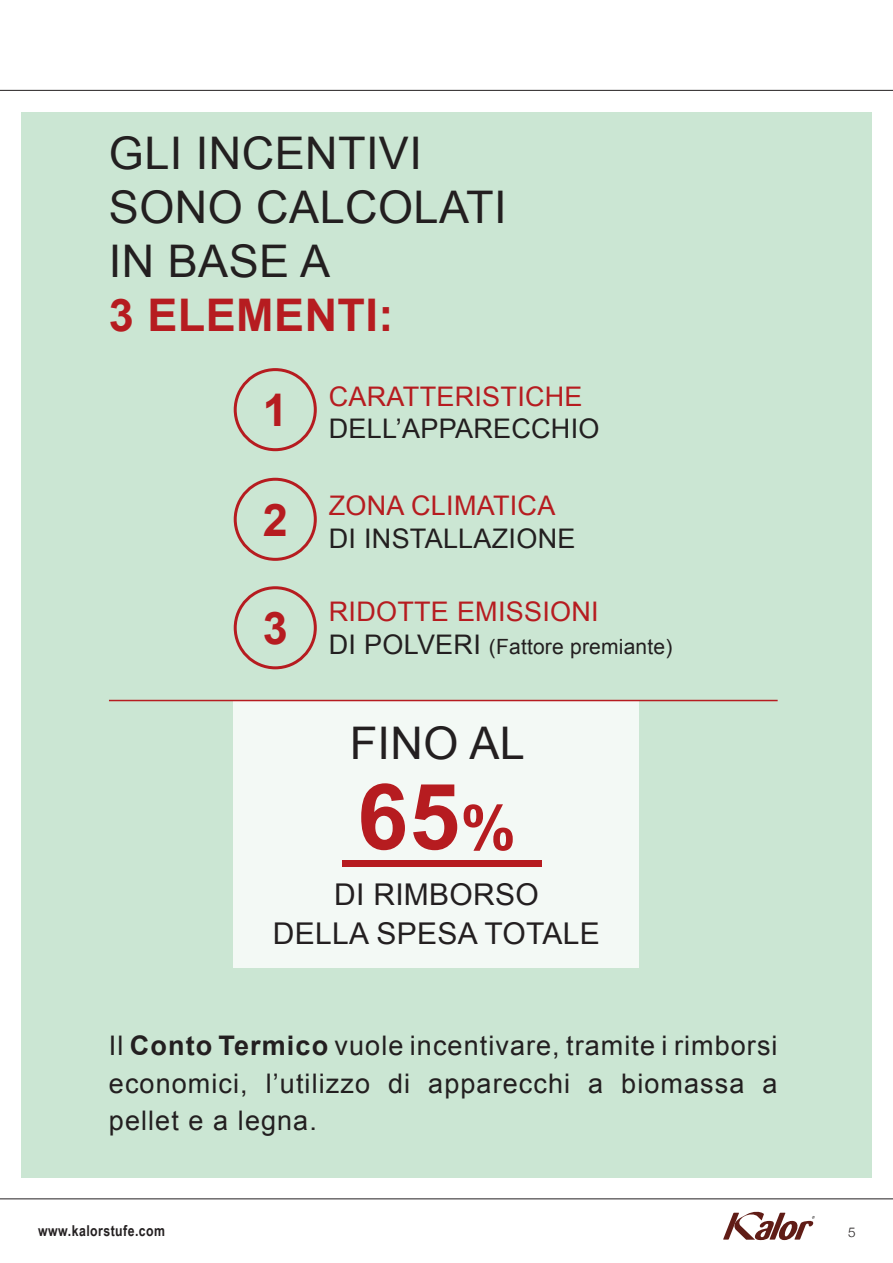
<style>
.page{position:relative;width:893px;height:1263px;background:#fff}
.page>*{position:absolute;margin:0;border:0;box-sizing:border-box;transform-origin:0 0}
.t1{font:700 91.5px "Arial";color:#b61c20}
.t2{font:45px/54px "Arial";letter-spacing:.01em;color:#231f20}
.t3{font:700 45px "Arial";letter-spacing:.01em;color:#b61c20}
.t4{font:30px/39px "Arial";letter-spacing:.01em;color:#231f20;text-align:center}
.t5{font:27px/37.5px "Arial";letter-spacing:.04em;color:#231f20;text-align:justify}
.t6{font:27px "Arial";letter-spacing:.01em;color:#b61c20}
.t7{font:27px "Arial";letter-spacing:.01em;color:#231f20}
.t8{font:21px "Arial";letter-spacing:.01em;color:#231f20}
.t9{font:700 15px "Arial Narrow";letter-spacing:.03em;color:#231f20}
.t10{font:300 13.5px "Helvetica Neue";color:#231f20}
.s1{font-size:27px}
.s2{font-size:61.5px}
.s3{font-weight:700}
</style>
<div class="page">
<hr style="left:0;top:1198px;width:893px;height:1px;background:#231f20">
<hr style="left:0;top:90px;width:893px;height:1px;background:#231f20">
<div style="left:21px;top:112px;width:851px;height:1066px;background:#cbe6d3"></div>
<div style="left:234px;top:368px;width:83px;height:83px;border:3px solid #b61c20;border-radius:50%"></div>
<div style="left:234px;top:478px;width:83px;height:83px;border:3px solid #b61c20;border-radius:50%"></div>
<div style="left:234px;top:586px;width:83px;height:83px;border:3px solid #b61c20;border-radius:50%"></div>
<div style="left:234px;top:700px;width:405px;height:267px;background:#f3f9f5"></div>
<div style="left:342px;top:860px;width:200px;height:7px;background:#b61c20"></div>
<hr style="left:109px;top:700px;width:669px;height:1px;background:#b61c20">
<svg style="left:723px;top:1212px;width:92px;height:28px"></svg>
<h2 class="t2" style="left:109px;top:126px;width:399px">GLI INCENTIVI<br>SONO CALCOLATI<br>IN BASE A</h2>
<h2 class="t3" style="left:109px;top:285px;width:286px">3 ELEMENTI:</h2>
<h2 class="t3" style="left:263px;top:381px;width:27px">1</h2>
<h2 class="t3" style="left:263px;top:490px;width:27px">2</h2>
<h2 class="t3" style="left:263px;top:599px;width:27px">3</h2>
<p class="t6" style="left:329px;top:379px;width:255px">CARATTERISTICHE</p>
<p class="t7" style="left:329px;top:411px;width:272px">DELL’APPARECCHIO</p>
<p class="t6" style="left:329px;top:488px;width:228px">ZONA CLIMATICA</p>
<p class="t7" style="left:329px;top:521px;width:248px">DI INSTALLAZIONE</p>
<p class="t6" style="left:329px;top:594px;width:271px">RIDOTTE EMISSIONI</p>
<p class="t8" style="left:329px;top:633px;width:345px"><span class="s1">DI POLVERI</span> (Fattore premiante)</p>
<h2 class="t2" style="left:350px;top:717px;width:177px">FINO AL</h2>
<h1 class="t1" style="left:357px;top:757px;width:160px">65<span class="s2">%</span></h1>
<p class="t4" style="left:273px;top:875px;width:328px">DI RIMBORSO<br>DELLA SPESA TOTALE</p>
<p class="t5" style="left:109px;top:1027px;width:670px">Il <span class="s3">Conto Termico</span> vuole incentivare, tramite i rimborsi economici, l’utilizzo di apparecchi a biomassa a pellet e a legna.</p>
<p class="t9" style="left:38px;top:1219px;width:128px">www.kalorstufe.com</p>
<p class="t10" style="left:848px;top:1221px;width:9px">5</p>
</div>
